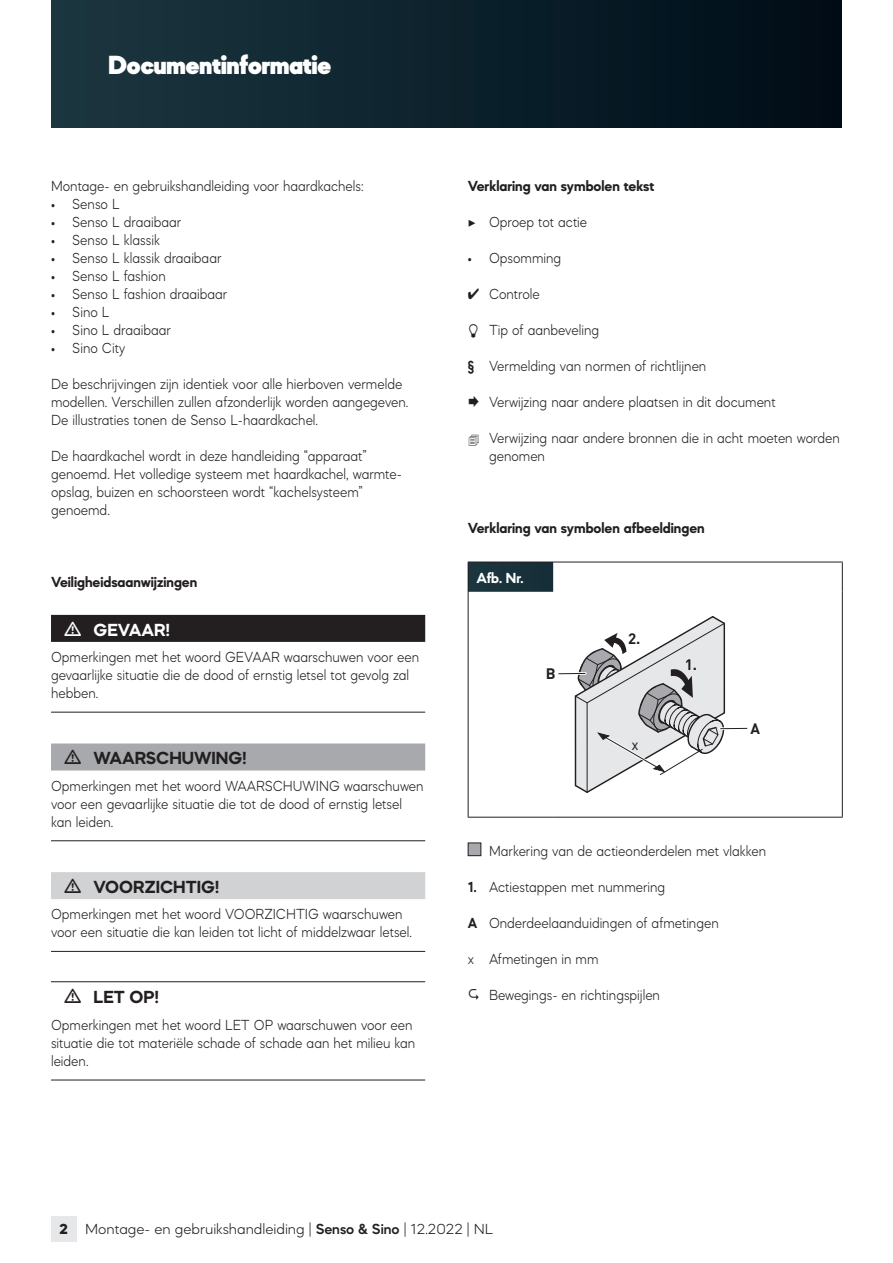
<style>
.page{position:relative;width:893px;height:1263px;background:#fff}
.page>*{position:absolute;margin:0;border:0;box-sizing:border-box;transform-origin:0 0}
.t1{font:900 27px "Mazzard M";color:#fff}
.t2{font:700 18px "Mazzard M";color:#231f20}
.t3{font:700 18px "Mazzard M";color:#fff}
.t4{font:300 15px/18px "Mazzard M";color:#231f20;scale:.9 1}
.t5{font:700 15px "Mazzard M";color:#231f20}
.t6{font:300 15px "Mazzard M";color:#231f20}
.t7{font:700 15px "Mazzard M";color:#fff}
.t8{font:700 15px "DIN Pro";color:#231f20}
.t9{font:15px "DIN Pro";color:#231f20}
.s1{font-weight:400}
.s2{font-family:"RMB Probe Regular";font-weight:400}
.s3{font-weight:700}
.s4{font-weight:800}
.s5{font-weight:600}
</style>
<div class="page">
<div style="left:51px;top:1216px;width:26px;height:26px;background:#e6e7e9"></div>
<div style="left:51px;top:0;width:791px;height:128px;background:linear-gradient(to right,#1b3740,#000c17)"></div>
<div style="left:51px;top:615px;width:374px;height:27px;background:#231f20"></div>
<hr style="left:51px;top:712px;width:374px;height:1px;background:#231f20">
<div style="left:51px;top:743px;width:374px;height:27px;background:#a8a9ad"></div>
<hr style="left:51px;top:840px;width:374px;height:1px;background:#231f20">
<div style="left:51px;top:872px;width:374px;height:27px;background:#d1d2d4"></div>
<hr style="left:51px;top:951px;width:374px;height:1px;background:#231f20">
<hr style="left:51px;top:981px;width:374px;height:1px;background:#231f20">
<hr style="left:51px;top:1080px;width:374px;height:1px;background:#231f20">
<svg style="left:469px;top:563px;width:373px;height:254px"></svg>
<hr style="left:468px;top:562px;width:85px;height:1px;background:#231f20">
<hr style="left:468px;top:562px;width:1px;height:30px;background:#231f20">
<hr style="left:842px;top:592px;width:1px;height:225px;background:#231f20">
<hr style="left:468px;top:592px;width:1px;height:225px;background:#231f20">
<hr style="left:468px;top:817px;width:85px;height:1px;background:#231f20">
<hr style="left:553px;top:817px;width:290px;height:1px;background:#231f20">
<hr style="left:553px;top:562px;width:290px;height:1px;background:#231f20">
<hr style="left:842px;top:562px;width:1px;height:30px;background:#231f20">
<div style="left:474px;top:598px;width:362px;height:213px;background:#fff"></div>
<svg style="left:558px;top:616px;width:189px;height:177px"></svg>
<div style="left:468px;top:843px;width:13px;height:13px;background:#a8a9ad"></div>
<div style="left:468px;top:842px;width:13px;height:14px;border:1px solid #231f20"></div>
<h1 class="t1" style="left:108px;top:48px;width:224px">Documentinformatie</h1>
<p class="t4" style="left:51px;top:177px;width:349px">Montage- en gebruikshandleiding voor haardkachels:</p>
<p class="t4" style="left:51px;top:195px;width:76px"><span class="s1">•</span> Senso L</p>
<p class="t4" style="left:51px;top:213px;width:146px"><span class="s1">•</span> Senso L draaibaar</p>
<p class="t4" style="left:51px;top:231px;width:123px"><span class="s1">•</span> Senso L klassik</p>
<p class="t4" style="left:51px;top:249px;width:191px"><span class="s1">•</span> Senso L klassik draaibaar</p>
<p class="t4" style="left:51px;top:267px;width:129px"><span class="s1">•</span> Senso L fashion</p>
<p class="t4" style="left:51px;top:285px;width:197px"><span class="s1">•</span> Senso L fashion draaibaar</p>
<p class="t4" style="left:51px;top:303px;width:65px"><span class="s1">•</span> Sino L</p>
<p class="t4" style="left:51px;top:321px;width:135px"><span class="s1">•</span> Sino L draaibaar</p>
<p class="t4" style="left:51px;top:339px;width:84px"><span class="s1">•</span> Sino City</p>
<p class="t4" style="left:51px;top:375px;width:399px">De beschrijvingen zijn identiek voor alle hierboven vermelde modellen. Verschillen zullen afzonderlijk worden aangegeven.<br>De illustraties tonen de Senso L-haardkachel.</p>
<p class="t4" style="left:51px;top:447px;width:392px">De haardkachel wordt in deze handleiding “apparaat” genoemd. Het volledige systeem met haardkachel, warmte&shy;opslag, buizen en schoorsteen wordt “kachelsysteem” genoemd.</p>
<p class="t5" style="left:51px;top:573px;width:148px">Veiligheidsaanwijzingen</p>
<p class="t3" style="left:94px;top:618px;width:78px">GEVAAR!</p>
<p class="t4" style="left:51px;top:648px;width:235px">Opmerkingen met het woord GEVAAR</p>
<p class="t4" style="left:51px;top:648px;width:411px;text-indent:233px">waarschuwen voor een gevaarlijke situatie die de dood of ernstig letsel tot gevolg zal hebben.</p>
<p class="t2" style="left:94px;top:747px;width:154px">WAARSCHUWING!</p>
<p class="t4" style="left:51px;top:776px;width:218px">Opmerkingen met het woord WAARS</p>
<p class="t4" style="left:273px;top:776px;width:58px">CHUWING</p>
<p class="t4" style="left:51px;top:776px;width:415px;text-indent:293px">waarschuwen voor een gevaarlijke situatie die tot de dood of ernstig letsel kan leiden.</p>
<p class="t2" style="left:94px;top:875px;width:127px">VOORZICHTIG!</p>
<p class="t4" style="left:51px;top:905px;width:215px">Opmerkingen met het woord VOOR</p>
<p class="t4" style="left:264px;top:905px;width:34px">ZICHTIG</p>
<p class="t4" style="left:51px;top:905px;width:403px;text-indent:272px">waarschuwen voor een situatie die kan leiden tot licht of middelzwaar letsel.</p>
<p class="t2" style="left:94px;top:986px;width:67px">LET OP!</p>
<p class="t4" style="left:51px;top:1016px;width:203px">Opmerkingen met het woord LET</p>
<p class="t4" style="left:51px;top:1016px;width:406px;text-indent:203px">OP waarschuwen voor een situatie die tot materiële schade of schade aan het milieu kan leiden.</p>
<p class="t5" style="left:468px;top:177px;width:188px">Verklaring van symbolen tekst</p>
<p class="t4" style="left:468px;top:213px;width:134px"><span class="s2">A</span> O proep tot actie</p>
<p class="t4" style="left:468px;top:249px;width:105px"><span class="s1">•</span> Opsomming</p>
<p class="t4" style="left:468px;top:285px;width:82px">✔ Controle</p>
<p class="t4" style="left:489px;top:321px;width:124px">Tip of aanbeveling</p>
<p class="t4" style="left:468px;top:357px;width:267px"><span class="s3">§</span> Vermelding van normen of richtlijnen</p>
<p class="t4" style="left:468px;top:393px;width:344px">◻ Verwijzing naar andere plaatsen in dit document</p>
<p class="t4" style="left:489px;top:429px;width:391px">Verwijzing naar andere bronnen die in acht moeten worden genomen</p>
<p class="t5" style="left:468px;top:519px;width:238px">Verklaring van symbolen afbeeldingen</p>
<p class="t7" style="left:477px;top:569px;width:48px">Afb. Nr.</p>
<p class="t8" style="left:546px;top:663px;width:11px">B</p>
<p class="t8" style="left:628px;top:628px;width:14px">2.</p>
<p class="t9" style="left:631px;top:734px;width:9px">x</p>
<p class="t8" style="left:685px;top:655px;width:14px">1.</p>
<p class="t8" style="left:750px;top:718px;width:11px">A</p>
<p class="t4" style="left:489px;top:842px;width:309px">Markering van de actieonderdelen met vlakken</p>
<p class="t4" style="left:468px;top:878px;width:221px"><span class="s3">1.</span> Actiestappen met nummering</p>
<p class="t4" style="left:468px;top:914px;width:280px"><span class="s3">A</span> Onderdeelaanduidingen of afmetingen</p>
<p class="t4" style="left:468px;top:950px;width:147px">x Afmetingen in mm</p>
<p class="t4" style="left:480px;top:986px;width:202px">Bewegings- en richtingspijlen</p>
<p class="t6" style="left:60px;top:1220px;width:424px"><span class="s4">2</span> Montage- en gebruikshandleiding | <span class="s5">Senso &amp; Sino</span> | 12.2022 | NL</p>
</div>
